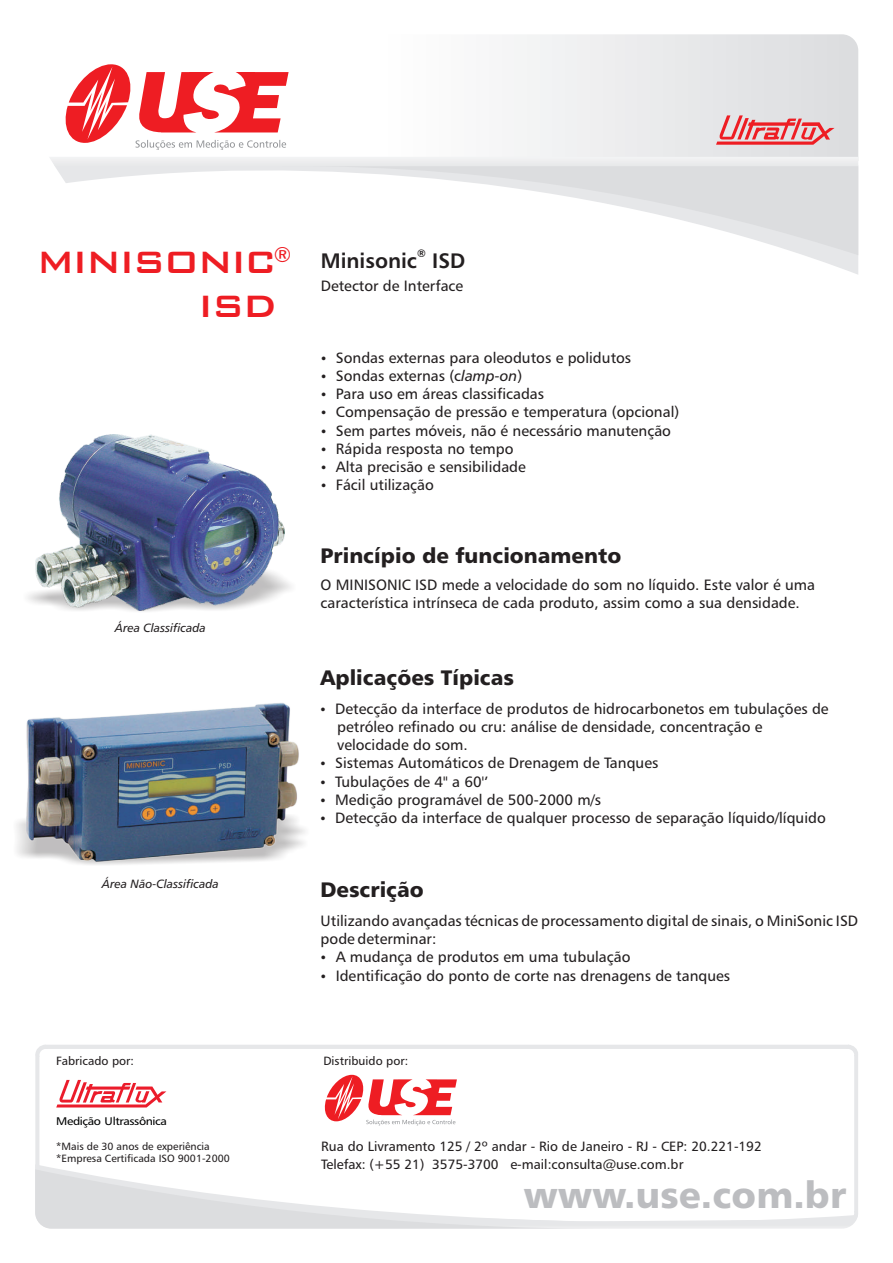
<style>
.page{position:relative;width:893px;height:1263px;background:#fff}
.page>*{position:absolute;margin:0;border:0;box-sizing:border-box;transform-origin:0 0}
.t1{font:500 41.25px/43.2px "Bank Gothic BT";letter-spacing:-.06em;color:#ee1d23;text-align:right}
.t2{font:37.05px "Humanist 777 BT Black B";color:#bcbdc0}
.t3{font:21px "Humanist 777 BT Black B";color:#231f20}
.t4{font:21px "Humanist 777 BT Roman B,Bold";color:#231f20}
.t5{font:500 21px "Bank Gothic BT";color:#ee1d23}
.t6{font:15px/18.1px "Humanist 777 BT Roman B";color:#231f20}
.t7{font:13.5px/17.9px "Humanist 777 BT Roman B";color:#231f20}
.t8{font:12px "Humanist 777 BT Roman B,Italic";color:#231f20}
.t9{font:12px "Humanist 777 BT Roman B";color:#231f20}
.t10{font:11.1px "Humanist 777 BT Roman B";letter-spacing:-.03em;color:#010202;scale:1.1 1}
.t11{font:10.5px/12.8px "Humanist 777 BT Roman B";color:#231f20}
.t12{font:10.5px "Humanist 777 BT Roman B,Bold";color:#231f20}
.s1{font-family:"Humanist 777 BT Roman B,Italic"}
</style>
<div class="page">
<svg style="left:35px;top:1044px;width:823px;height:118px"></svg>
<svg style="left:55px;top:166px;width:803px;height:109px"></svg>
<svg style="left:281px;top:166px;width:577px;height:90px"></svg>
<svg style="left:502px;top:34px;width:356px;height:123px"></svg>
<div style="left:50px;top:157px;width:808px;height:9px;background:#ededee"></div>
<svg style="left:35px;top:1167px;width:823px;height:62px"></svg>
<svg style="left:716px;top:115px;width:118px;height:30px;background:#e5969a"></svg>
<svg style="left:56px;top:1080px;width:110px;height:27px"></svg>
<svg style="left:28px;top:580px;width:263px;height:32px"></svg>
<img style="left:35px;top:435px;width:249px;height:175px">
<svg style="left:323px;top:1075px;width:134px;height:50px"></svg>
<svg style="left:65px;top:64px;width:224px;height:86px"></svg>
<svg style="left:16px;top:820px;width:289px;height:45px"></svg>
<img style="left:25px;top:703px;width:274px;height:159px">
<h1 class="t1" style="left:37px;top:241px;width:242px">MINISONIC<br>ISD</h1>
<h3 class="t5" style="left:274px;top:246px;width:19px">®</h3>
<p class="t8" style="left:115px;top:622px;width:92px">Área Classificada</p>
<p class="t8" style="left:102px;top:879px;width:118px">Área Não-Classificada</p>
<p class="t12" style="left:417px;top:249px;width:10px">®</p>
<h3 class="t4" style="left:321px;top:252px;width:146px">Minisonic ISD</h3>
<p class="t6" style="left:321px;top:278px;width:144px">Detector de Interface</p>
<p class="t6" style="left:336px;top:350px;width:345px">Sondas externas para oleodutos e polidutos Sondas externas (c<span class="s1">lamp-on</span>)<br>Para uso em áreas classificadas<br>Compensação de pressão e temperatura (opcional)<br>Sem partes móveis, não é necessário manutenção Rápida resposta no tempo<br>Alta precisão e sensibilidade<br>Fácil utilização</p>
<h3 class="t3" style="left:321px;top:547px;width:302px">Princípio de funcionamento</h3>
<p class="t6" style="left:321px;top:576px;width:496px">O MINISONIC ISD mede a velocidade do som no líquido. Este valor é uma característica intrínseca de cada produto, assim como a sua densidade.</p>
<h3 class="t3" style="left:321px;top:669px;width:195px">Aplicações Típicas</h3>
<p class="t6" style="left:335px;top:701px;width:495px">Detecção da interface de produtos de hidrocarbonetos em tubulações de petróleo refinado ou cru: análise de densidade, concentração e velocidade do som.<br>Sistemas Automáticos de Drenagem de Tanques<br>Tubulações de 4'' a 60'’<br>Medição programável de 500-2000 m/s<br>Detecção da interface de qualquer processo de separação líquido/líquido</p>
<h3 class="t3" style="left:321px;top:881px;width:105px">Descrição</h3>
<p class="t6" style="left:321px;top:913px;width:539px">Utilizando avançadas técnicas de processamento digital de sinais, o MiniSonic ISD</p>
<p class="t6" style="left:321px;top:931px;width:117px">pode determinar:</p>
<p class="t6" style="left:336px;top:949px;width:296px">A mudança de produtos em uma tubulação</p>
<p class="t6" style="left:336px;top:967px;width:396px">Identificação do ponto de corte nas drenagens de tanques</p>
<p class="t9" style="left:56px;top:1055px;width:79px">Fabricado por:</p>
<p class="t9" style="left:323px;top:1055px;width:86px">Distribuido por:</p>
<p class="t10" style="left:56px;top:1116px;width:102px">Medição Ultrassônica</p>
<p class="t11" style="left:56px;top:1140px;width:175px">*Mais de 30 anos de experiência *Empresa Certificada ISO 9001-2000</p>
<p class="t7" style="left:321px;top:1138px;width:442px">Rua do Livramento 125 / 2º andar - Rio de Janeiro - RJ - CEP: 20.221-192<br>Telefax: (+55 21) 3575-3700 e-mail:consulta@use.com.br</p>
<h2 class="t2" style="left:523px;top:1180px;width:324px">www.use.com.br</h2>
</div>
